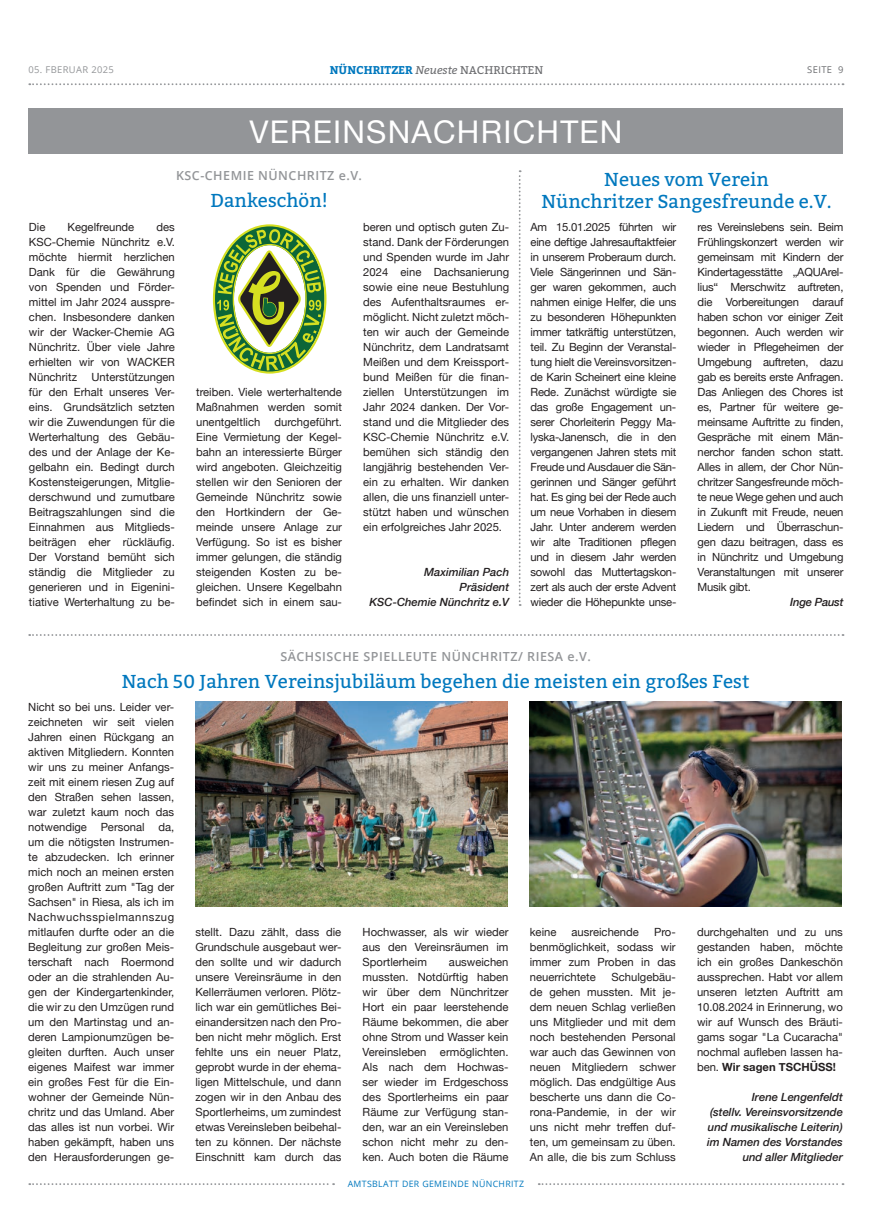
<style>
.page{position:relative;width:886px;height:1223px;background:#fff}
.page>*{position:absolute;margin:0;border:0;box-sizing:border-box;transform-origin:0 0}
.t1{font:31.25px "Helvetica Neue";letter-spacing:.04em;color:#fff}
.t2{font:18.75px/22.5px "Bitter";color:#0078be;text-align:center}
.t3{font:600 12.5px "Open Sans";letter-spacing:.04em;color:#939598}
.t4{font:11.25px/15px "Helvetica Neue";color:#231f20;text-align:justify}
.t5{font:italic 500 11.25px/15px "Helvetica Neue";color:#231f20;text-align:right}
.t6{font:700 11.25px "Bitter";color:#0078be}
.t7{font:italic 500 11.25px "Helvetica Neue";letter-spacing:-.02em;color:#231f20}
.t8{font:9.38px "Open Sans";letter-spacing:.04em;color:#939598}
.t9{font:9.38px "Open Sans";letter-spacing:.04em;color:#6c6d70}
.t10{font:8.75px "Open Sans";letter-spacing:.04em;color:#0078be}
.s1{font-weight:400;font-style:italic;color:#6c6d70}
.s2{font-weight:400;color:#6c6d70}
.s3{font-weight:700}
</style>
<div class="page">
<svg style="left:29px;top:83px;width:814px;height:2px"></svg>
<svg style="left:29px;top:1183px;width:305px;height:2px"></svg>
<svg style="left:539px;top:1183px;width:304px;height:2px"></svg>
<div style="left:28px;top:109px;width:814px;height:45px;background:#939598"></div>
<svg style="left:519px;top:170px;width:2px;height:436px"></svg>
<svg style="left:29px;top:634px;width:814px;height:2px"></svg>
<svg style="left:212px;top:224px;width:115px;height:150px"></svg>
<img style="left:530px;top:701px;width:312px;height:205px">
<img style="left:196px;top:701px;width:311px;height:205px">
<p class="t8" style="left:28px;top:63px;width:87px">05. FBERUAR 2025</p>
<p class="t6" style="left:330px;top:62px;width:215px">NÜNCHRITZER <span class="s1">Neueste</span> <span class="s2">NACHRICHTEN</span></p>
<p class="t9" style="left:807px;top:63px;width:38px">SEITE 9</p>
<h1 class="t1" style="left:249px;top:109px;width:375px">VEREINSNACHRICHTEN</h1>
<h2 class="t2" style="left:541px;top:167px;width:292px">Neues vom Verein<br>Nünchritzer Sangesfreunde e.V.</h2>
<p class="t4" style="left:530px;top:220px;width:147px">Am 15.01.2025 führten wir eine deftige Jahresauftaktfeier in unserem Proberaum durch.<br>Viele Sängerinnen und Sän&shy;ger waren gekommen, auch nahmen einige Helfer, die uns zu besonderen Höhepunkten immer tatkräftig unterstützen, teil. Zu Beginn der Veranstal&shy;tung hielt die Vereinsvorsitzen&shy;de Karin Scheinert eine kleine Rede. Zunächst würdigte sie das große Engagement un&shy;serer Chorleiterin Peggy Ma&shy;lyska-Janensch, die in den vergangenen Jahren stets mit Freude und Ausdauer die Sän&shy;gerinnen und Sänger geführt hat. Es ging bei der Rede auch um neue Vorhaben in diesem Jahr. Unter anderem werden wir alte Traditionen pflegen und in diesem Jahr werden sowohl das Muttertagskon&shy;zert als auch der erste Advent wieder die Höhepunkte unse-</p>
<p class="t4" style="left:698px;top:220px;width:147px">res Vereinslebens sein. Beim Frühlingskonzert werden wir gemeinsam mit Kindern der Kindertagesstätte „AQUArel&shy;lius“ Merschwitz auftreten, die Vorbereitungen darauf haben schon vor einiger Zeit begonnen. Auch werden wir wieder in Pflegeheimen der Umgebung auftreten, dazu gab es bereits erste Anfragen.<br>Das Anliegen des Chores ist es, Partner für weitere ge&shy;meinsame Auftritte zu finden, Gespräche mit einem Män&shy;nerchor fanden schon statt.<br>Alles in allem, der Chor Nün&shy;chritzer Sangesfreunde möch&shy;te neue Wege gehen und auch in Zukunft mit Freude, neuen Liedern und Überraschun&shy;gen dazu beitragen, dass es in Nünchritz und Umgebung Veranstaltungen mit unserer Musik gibt.</p>
<p class="t3" style="left:176px;top:167px;width:188px">KSC-CHEMIE NÜNCHRITZ e.V.</p>
<h2 class="t2" style="left:210px;top:189px;width:119px">Dankeschön!</h2>
<p class="t4" style="left:363px;top:220px;width:147px">beren und optisch guten Zu&shy;stand. Dank der Förderungen und Spenden wurde im Jahr 2024 eine Dachsanierung sowie eine neue Bestuhlung des Aufenthaltsraumes er&shy;möglicht. Nicht zuletzt möch&shy;ten wir auch der Gemeinde Nünchritz, dem Landratsamt Meißen und dem Kreissport&shy;bund Meißen für die finan&shy;ziellen Unterstützungen im Jahr 2024 danken. Der Vor&shy;stand und die Mitglieder des KSC-Chemie Nünchritz e.V. bemühen sich ständig den langjährig bestehenden Ver&shy;ein zu erhalten. Wir danken allen, die uns finanziell unter&shy;stützt haben und wünschen ein erfolgreiches Jahr 2025.</p>
<p class="t5" style="left:369px;top:563px;width:141px">Maximilian Pach<br>Präsident<br>KSC-Chemie Nünchritz e.V</p>
<p class="t4" style="left:29px;top:220px;width:18px">Die</p>
<p class="t4" style="left:68px;top:220px;width:68px">Kegelfreunde</p>
<p class="t4" style="left:29px;top:220px;width:147px;text-indent:128px">des KSC-Chemie Nünchritz e.V. möchte hiermit herzlichen Dank für die Gewährung von Spenden und Förder&shy;mittel im Jahr 2024 ausspre&shy;chen. Insbesondere danken wir der Wacker-Chemie AG Nünchritz. Über viele Jahre erhielten wir von WACKER Nünchritz</p>
<p class="t4" style="left:29px;top:370px;width:147px;text-indent:63px">Unterstützungen für den Erhalt unseres Ver&shy;eins. Grundsätzlich setzten wir die Zuwendungen für die Werterhaltung des Gebäu&shy;des und der Anlage der Ke&shy;gelbahn ein. Bedingt durch Kostensteigerungen, Mitglie&shy;derschwund und zumutbare Beitragszahlungen sind die Einnahmen aus Mitglieds&shy;beiträgen eher rückläufig.<br>Der Vorstand bemüht sich ständig die Mitglieder zu generieren und in Eigenini&shy;tiative Werterhaltung zu be-</p>
<p class="t4" style="left:196px;top:385px;width:147px">treiben. Viele werterhaltende Maßnahmen werden somit unentgeltlich</p>
<p class="t4" style="left:196px;top:415px;width:147px;text-indent:78px">durchgeführt.<br>Eine Vermietung der Kegel&shy;bahn an interessierte Bürger wird angeboten. Gleichzeitig stellen wir den Senioren der Gemeinde Nünchritz sowie den Hortkindern der Ge&shy;meinde unsere Anlage zur Verfügung. So ist es bisher immer gelungen, die ständig steigenden Kosten zu be&shy;gleichen. Unsere Kegelbahn befindet sich in einem sau-</p>
<p class="t7" style="left:790px;top:592px;width:55px">Inge Paust</p>
<p class="t3" style="left:280px;top:647px;width:312px">SÄCHSISCHE SPIELLEUTE NÜNCHRITZ/ RIESA e.V.</p>
<h2 class="t2" style="left:122px;top:669px;width:629px">Nach 50 Jahren Vereinsjubiläum begehen die meisten ein großes Fest</h2>
<p class="t4" style="left:28px;top:700px;width:147px">Nicht so bei uns. Leider ver&shy;zeichneten wir seit vielen Jahren einen Rückgang an aktiven Mitgliedern. Konnten wir uns zu meiner Anfangs&shy;zeit mit einem riesen Zug auf den Straßen sehen lassen, war zuletzt kaum noch das notwendige Personal da, um die nötigsten Instrumen&shy;te abzudecken. Ich erinner mich noch an meinen ersten großen Auftritt zum "Tag der Sachsen" in Riesa, als ich im Nachwuchsspielmannszug mitlaufen durfte oder an die Begleitung zur großen Meis&shy;terschaft nach Roermond oder an die strahlenden Au&shy;gen der Kindergartenkinder, die wir zu den Umzügen rund um den Martinstag und an&shy;deren Lampionumzügen be&shy;gleiten durften. Auch unser eigenes Maifest war immer ein großes Fest für die Ein&shy;wohner der Gemeinde Nün&shy;chritz und das Umland. Aber das alles ist nun vorbei. Wir haben gekämpft, haben uns den Herausforderungen ge-</p>
<p class="t4" style="left:697px;top:925px;width:147px">durchgehalten und zu uns gestanden haben, möchte ich ein großes Dankeschön aussprechen. Habt vor allem unseren letzten Auftritt am 10.08.2024 in Erinnerung, wo wir auf Wunsch des Bräuti&shy;gams sogar "La Cucaracha" nochmal aufleben lassen ha&shy;ben. <span class="s3">Wir sagen TSCHÜSS!</span></p>
<p class="t5" style="left:707px;top:1088px;width:137px">Irene Lengenfeldt<br>(stellv. Vereinsvorsitzende und musikalische Leiterin) im Namen des Vorstandes und aller Mitglieder</p>
<p class="t4" style="left:530px;top:925px;width:147px;text-indent:124px">Pro&shy;benmöglichkeit, sodass wir immer zum Proben in das neuerrichtete</p>
<p class="t4" style="left:530px;top:925px;width:28px">keine</p>
<p class="t4" style="left:572px;top:925px;width:69px">ausreichende</p>
<p class="t4" style="left:195px;top:925px;width:147px">stellt. Dazu zählt, dass die Grundschule ausgebaut wer&shy;den sollte und wir dadurch unsere Vereinsräume in den Kellerräumen verloren. Plötz&shy;lich war ein gemütliches Bei&shy;einandersitzen nach den Pro&shy;ben nicht mehr möglich. Erst fehlte uns ein neuer Platz, geprobt wurde in der ehema&shy;ligen Mittelschule, und dann zogen wir in den Anbau des Sportlerheims, um zumindest etwas Vereinsleben beibehal&shy;ten zu können. Der nächste Einschnitt kam durch das</p>
<p class="t4" style="left:363px;top:925px;width:147px">Hochwasser, als wir wieder aus den Vereinsräumen im Sportlerheim</p>
<p class="t4" style="left:363px;top:955px;width:147px;text-indent:86px">ausweichen mussten. Notdürftig haben wir über dem Nünchritzer Hort ein paar leerstehende Räume bekommen, die aber ohne Strom und Wasser kein Vereinsleben ermöglichten.<br>Als nach dem Hochwas&shy;ser wieder im Erdgeschoss des Sportlerheims ein paar Räume zur Verfügung stan&shy;den, war an ein Vereinsleben schon nicht mehr zu den&shy;ken. Auch boten die Räume</p>
<p class="t4" style="left:530px;top:970px;width:147px;text-indent:82px">Schulgebäu&shy;de gehen mussten. Mit je&shy;dem neuen Schlag verließen uns Mitglieder und mit dem noch bestehenden Personal war auch das Gewinnen von neuen Mitgliedern schwer möglich. Das endgültige Aus bescherte uns dann die Co&shy;rona-Pandemie, in der wir uns nicht mehr treffen duf&shy;ten, um gemeinsam zu üben.<br>An alle, die bis zum Schluss</p>
<p class="t10" style="left:348px;top:1177px;width:178px">AMTSBLATT DER GEMEINDE NÜNCHRITZ</p>
</div>
